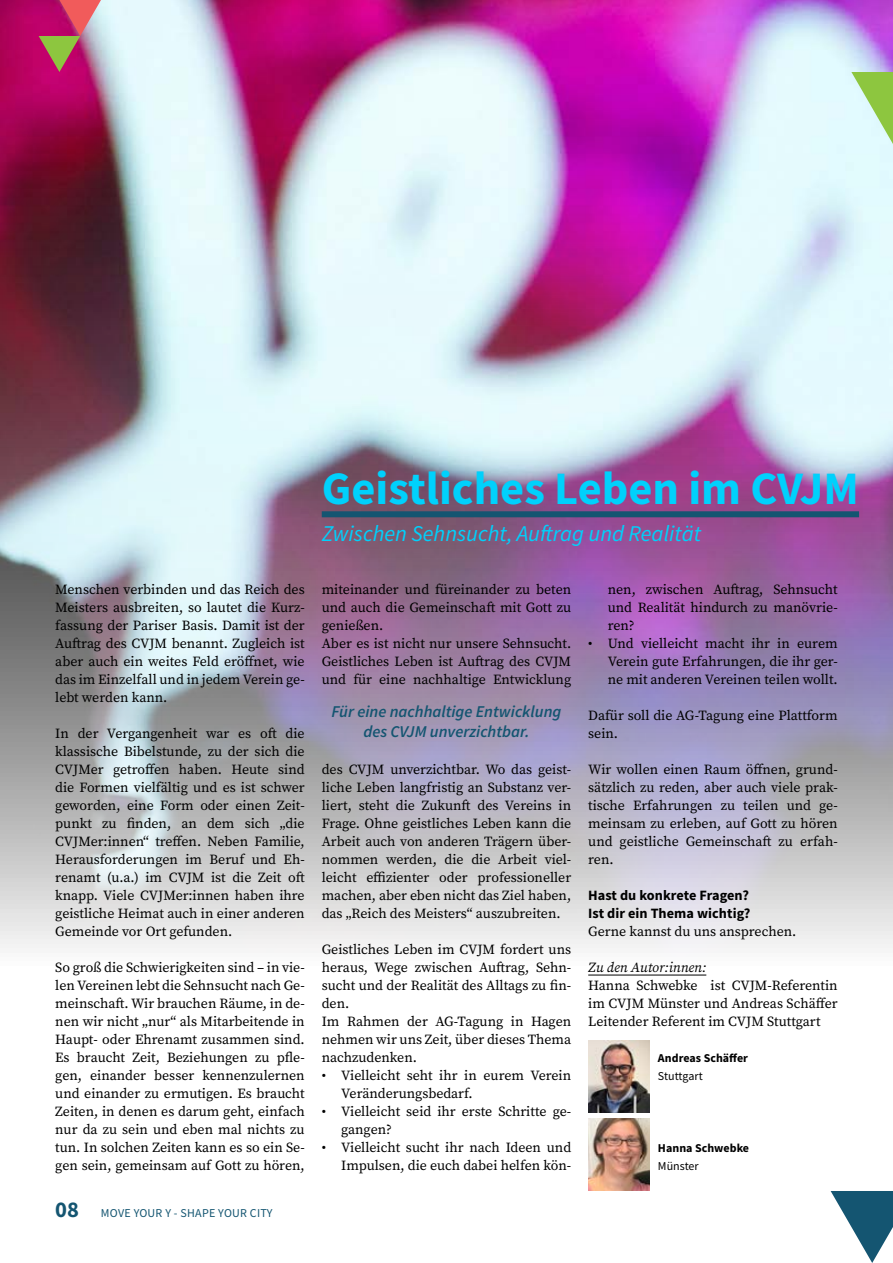
<style>
.page{position:relative;width:893px;height:1263px;background:#fff}
.page>*{position:absolute;margin:0;border:0;box-sizing:border-box;transform-origin:0 0}
.t1{font:700 46.5px "Source Sans Pro";color:#00d1fc}
.t2{font:italic 22.5px "Source Sans Pro";color:#00d1fc}
.t3{font:italic 600 16.5px/19.5px "Source Sans Pro";color:#145571;text-align:center}
.t4{font:700 14.25px/18px "Source Sans Pro";letter-spacing:.005em;color:#000}
.t5{font:13.95px/18px "Source Serif Pro";color:#000;text-align:justify}
.t6{font:italic 13.95px "Source Serif Pro";color:#000}
.t7{font:700 12px "Source Sans Pro";letter-spacing:.005em;color:#000}
.t8{font:12px "Source Sans Pro";letter-spacing:.02em;color:#145571}
.t9{font:12px "Source Sans Pro";letter-spacing:.005em;color:#000}
.s1{font-weight:700;font-size:22.5px}
</style>
<div class="page">
<img style="left:0;top:0;width:893px;height:1090px">
<div style="left:322px;top:511px;width:537px;height:6px;background:#145571"></div>
<hr style="left:588px;top:975px;width:118px;height:1px;background:#000">
<svg style="left:851px;top:72px;width:42px;height:72px;background:#b7e09f"></svg>
<svg style="left:892px;top:0;width:1px;height:36px"></svg>
<svg style="left:39px;top:0;width:62px;height:72px;background:#bc5773"></svg>
<svg style="left:831px;top:1191px;width:62px;height:72px"></svg>
<img style="left:588px;top:1041px;width:61px;height:72px">
<img style="left:588px;top:1119px;width:61px;height:72px">
<p class="t5" style="left:55px;top:580px;width:251px">Menschen verbinden und das Reich des Meisters ausbreiten, so lautet die Kurz&shy;fassung der Pariser Basis. Damit ist der Auftrag des CVJM benannt. Zugleich ist aber auch ein weites Feld eröffnet, wie das im Einzelfall und in jedem Verein ge&shy;lebt werden kann.</p>
<p class="t5" style="left:55px;top:724px;width:251px">In der Vergangenheit war es oft die klassische Bibelstunde, zu der sich die CVJMer getroffen haben. Heute sind die Formen vielfältig und es ist schwer geworden, eine Form oder einen Zeit&shy;punkt zu finden, an dem sich „die CVJMer:innen“ treffen. Neben Familie, Herausforderungen im Beruf und Eh&shy;renamt (u.a.) im CVJM ist die Zeit oft knapp. Viele CVJMer:innen haben ihre geistliche Heimat auch in einer anderen Gemeinde vor Ort gefunden.</p>
<p class="t5" style="left:55px;top:958px;width:251px">So groß die Schwierigkeiten sind – in vie&shy;len Vereinen lebt die Sehnsucht nach Ge&shy;meinschaft. Wir brauchen Räume, in de&shy;nen wir nicht „nur“ als Mitarbeitende in Haupt- oder Ehrenamt zusammen sind.<br>Es braucht Zeit, Beziehungen zu pfle&shy;gen, einander besser kennenzulernen und einander zu ermutigen. Es braucht Zeiten, in denen es darum geht, einfach nur da zu sein und eben mal nichts zu tun. In solchen Zeiten kann es so ein Se&shy;gen sein, gemeinsam auf Gott zu hören,</p>
<p class="t8" style="left:55px;top:1205px;width:219px"><span class="s1">08</span> MOVE YOUR Y - SHAPE YOUR CITY</p>
<h1 class="t1" style="left:322px;top:457px;width:539px">Geistliches Leben im CVJM</h1>
<h2 class="t2" style="left:322px;top:519px;width:381px">Zwischen Sehnsucht, Auftrag und Realität</h2>
<p class="t5" style="left:322px;top:580px;width:251px;text-align:left">miteinander und füreinander zu beten und auch die Gemeinschaft mit Gott zu genießen.<br>Aber es ist nicht nur unsere Sehnsucht.<br>Geistliches Leben ist Auftrag des CVJM und für eine nachhaltige Entwicklung</p>
<p class="t3" style="left:331px;top:702px;width:231px">Für eine nachhaltige Entwicklung des CVJM unverzichtbar.</p>
<p class="t5" style="left:322px;top:760px;width:251px">des CVJM unverzichtbar. Wo das geist&shy;liche Leben langfristig an Substanz ver&shy;liert, steht die Zukunft des Vereins in Frage. Ohne geistliches Leben kann die Arbeit auch von anderen Trägern über&shy;nommen werden, die die Arbeit viel&shy;leicht effizienter oder professioneller machen, aber eben nicht das Ziel haben, das „Reich des Meisters“ auszubreiten.</p>
<p class="t5" style="left:322px;top:940px;width:251px;text-align:left">Geistliches Leben im CVJM fordert uns heraus, Wege zwischen Auftrag, Sehn&shy;sucht und der Realität des Alltags zu fin&shy;den.<br>Im Rahmen der AG-Tagung in Hagen nehmen wir uns Zeit, über dieses Thema nachzudenken.</p>
<p class="t5" style="left:341px;top:1066px;width:231px;text-indent:-20px">• Vielleicht seht ihr in eurem Verein<br>Veränderungsbedarf.</p>
<p class="t5" style="left:341px;top:1102px;width:231px;text-indent:-20px">• Vielleicht seid ihr erste Schritte ge&shy;gangen?</p>
<p class="t5" style="left:322px;top:1138px;width:251px;text-align:right">• Vielleicht sucht ihr nach Ideen und<br>Impulsen, die euch dabei helfen kön-</p>
<p class="t5" style="left:608px;top:580px;width:231px">nen, zwischen Auftrag, Sehnsucht und Realität hindurch zu manövrie&shy;ren?</p>
<p class="t5" style="left:608px;top:634px;width:231px;text-indent:-20px">• Und vielleicht macht ihr in eurem Verein gute Erfahrungen, die ihr ger&shy;ne mit anderen Vereinen teilen wollt.</p>
<p class="t5" style="left:588px;top:706px;width:251px">Dafür soll die AG-Tagung eine Plattform sein.</p>
<p class="t5" style="left:588px;top:760px;width:251px">Wir wollen einen Raum öffnen, grund&shy;sätzlich zu reden, aber auch viele prak&shy;tische Erfahrungen zu teilen und ge&shy;meinsam zu erleben, auf Gott zu hören und geistliche Gemeinschaft zu erfah&shy;ren.</p>
<p class="t4" style="left:588px;top:886px;width:164px">Hast du konkrete Fragen?<br>Ist dir ein Thema wichtig?</p>
<p class="t5" style="left:588px;top:922px;width:210px">Gerne kannst du uns ansprechen.</p>
<p class="t6" style="left:588px;top:959px;width:120px">Zu den Autor:innen:</p>
<p class="t5" style="left:588px;top:976px;width:251px">Hanna Schwebke ist CVJM-Referentin im CVJM Münster und Andreas Schäffer Leitender Referent im CVJM Stuttgart</p>
<p class="t7" style="left:658px;top:1050px;width:92px">Andreas Schäffer</p>
<p class="t9" style="left:658px;top:1068px;width:46px">STUTTGART</p>
<p class="t7" style="left:658px;top:1140px;width:93px">Hanna Schwebke</p>
<p class="t9" style="left:658px;top:1158px;width:42px">MÜNSTER</p>
</div>
